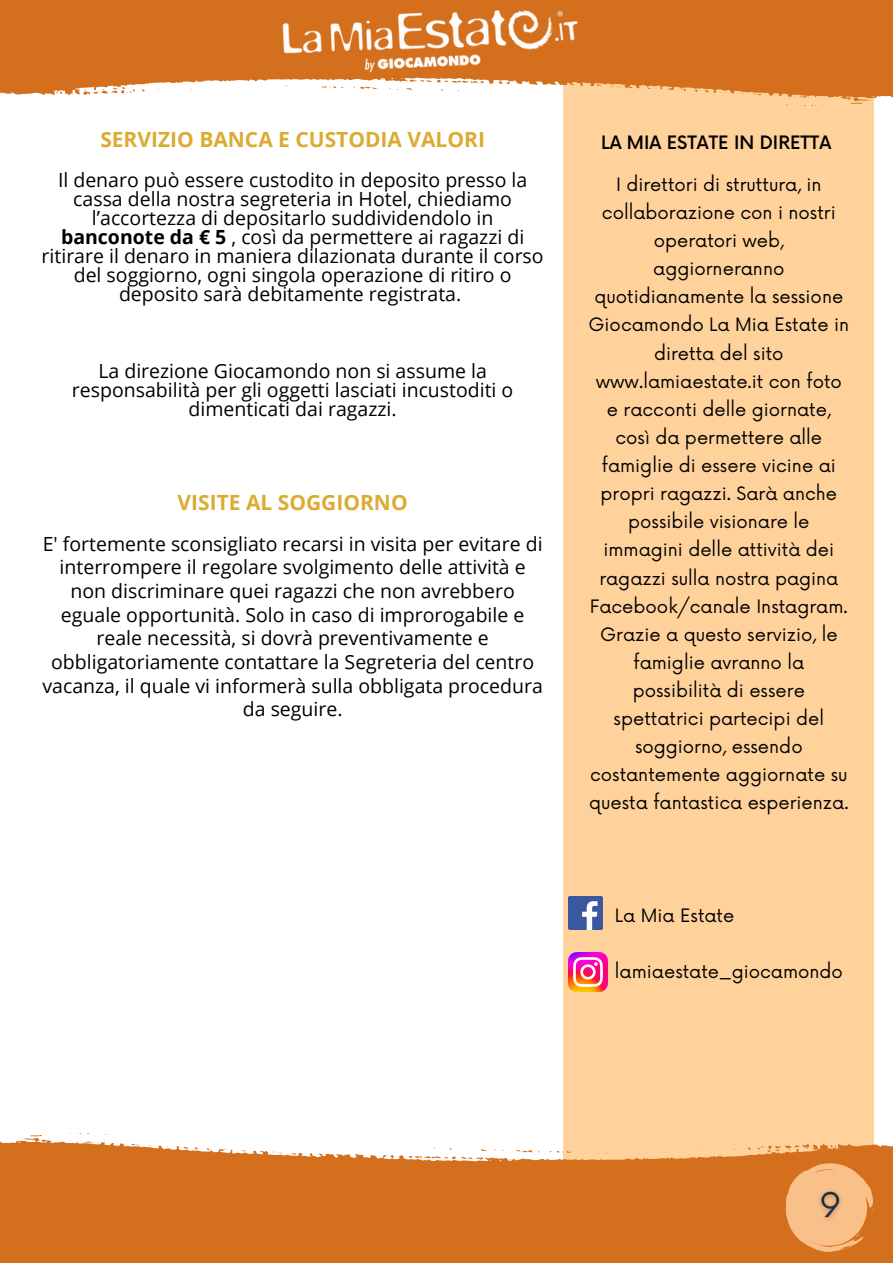
<style>
.page{position:relative;width:893px;height:1264px;background:#fff}
.page>*{position:absolute;margin:0;border:0;box-sizing:border-box;transform-origin:0 0}
.t1{font:700 21px "Open Sans";color:#dbab32}
.t2{font:19.5px/19px "Open Sans";color:#000;text-align:center}
.t3{font:18px/28px "Now";color:#000;text-align:center}
.t4{font:500 18px "Now";color:#000}
.s1{font-weight:700}
</style>
<div class="page">
<div style="left:563px;top:67px;width:310px;height:1095px;background:#ffd29c"></div>
<svg style="left:0;top:1139px;width:892px;height:123px;fill:#d4701d"></svg>
<svg style="left:383px;top:1154px;width:11px;height:3px"></svg>
<svg style="left:290px;top:1152px;width:6px;height:2px"></svg>
<svg style="left:131px;top:1143px;width:8px;height:2px"></svg>
<svg style="left:830px;top:1145px;width:6px;height:4px"></svg>
<svg style="left:515px;top:1149px;width:24px;height:3px"></svg>
<svg style="left:22px;top:1135px;width:20px;height:7px"></svg>
<svg style="left:408px;top:1147px;width:78px;height:12px"></svg>
<svg style="left:272px;top:1151px;width:10px;height:2px"></svg>
<svg style="left:236px;top:1149px;width:10px;height:2px"></svg>
<svg style="left:549px;top:1150px;width:22px;height:2px"></svg>
<svg style="left:77px;top:1132px;width:30px;height:11px"></svg>
<svg style="left:757px;top:1143px;width:52px;height:9px"></svg>
<svg style="left:0;top:0;width:892px;height:100px;fill:#d4701d"></svg>
<svg style="left:498px;top:81px;width:12px;height:3px"></svg>
<svg style="left:694px;top:90px;width:4px;height:3px"></svg>
<svg style="left:596px;top:84px;width:6px;height:2px"></svg>
<svg style="left:753px;top:93px;width:8px;height:3px"></svg>
<svg style="left:56px;top:90px;width:6px;height:4px"></svg>
<svg style="left:353px;top:86px;width:24px;height:4px"></svg>
<svg style="left:850px;top:98px;width:20px;height:6px"></svg>
<svg style="left:406px;top:79px;width:78px;height:12px"></svg>
<svg style="left:610px;top:85px;width:10px;height:3px"></svg>
<svg style="left:647px;top:87px;width:9px;height:3px"></svg>
<svg style="left:322px;top:86px;width:21px;height:2px"></svg>
<svg style="left:786px;top:96px;width:29px;height:10px"></svg>
<svg style="left:84px;top:87px;width:51px;height:8px"></svg>
<img style="left:265px;top:8px;width:360px;height:68px">
<svg style="left:785px;top:1163px;width:89px;height:88px"></svg>
<img style="left:568px;top:896px;width:34px;height:33px">
<img style="left:568px;top:952px;width:39px;height:39px">
<img style="left:809px;top:1178px;width:42px;height:60px">
<p class="t1" style="left:100px;top:125px;width:386px">SERVIZIO BANCA E CUSTODIA VALORI</p>
<p class="t2" style="left:42px;top:169px;width:503px">Il denaro può essere custodito in deposito presso la cassa della nostra segreteria in Hotel, chiediamo l’accortezza di depositarlo suddividendolo in <span class="s1">banconote da € 5</span> , così da permettere ai ragazzi di ritirare il denaro in maniera dilazionata durante il corso del soggiorno, ogni singola operazione di ritiro o deposito sarà debitamente registrata.</p>
<p class="t2" style="left:72px;top:360px;width:443px">La direzione Giocamondo non si assume la responsabilità per gli oggetti lasciati incustoditi o dimenticati dai ragazzi.</p>
<p class="t1" style="left:178px;top:488px;width:231px">VISITE AL SOGGIORNO</p>
<p class="t2" style="left:42px;top:531px;width:502px;line-height:23.5px">E' fortemente sconsigliato recarsi in visita per evitare di interrompere il regolare svolgimento delle attività e non discriminare quei ragazzi che non avrebbero eguale opportunità. Solo in caso di improrogabile e reale necessità, si dovrà preventivamente e obbligatoriamente contattare la Segreteria del centro vacanza, il quale vi informerà sulla obbligata procedura da seguire.</p>
<p class="t4" style="left:601px;top:133px;width:231px">LA MIA ESTATE IN DIRETTA</p>
<p class="t3" style="left:588px;top:171px;width:262px">I direttori di struttura, in collaborazione con i nostri operatori web, aggiorneranno quotidianamente la sessione<br>Giocamondo La Mia Estate in diretta del sito www.lamiaestate.it con foto e racconti delle giornate, così da permettere alle famiglie di essere vicine ai propri ragazzi. Sarà anche possibile visionare le immagini delle attività dei ragazzi sulla nostra pagina<br>Facebook/canale Instagram.<br>Grazie a questo servizio, le famiglie avranno la possibilità di essere spettatrici partecipi del soggiorno, essendo costantemente aggiornate su questa fantastica esperienza.</p>
<p class="t3" style="left:615px;top:902px;width:121px">La Mia Estate</p>
<p class="t3" style="left:615px;top:958px;width:229px">lamiaestate_giocamondo</p>
</div>
